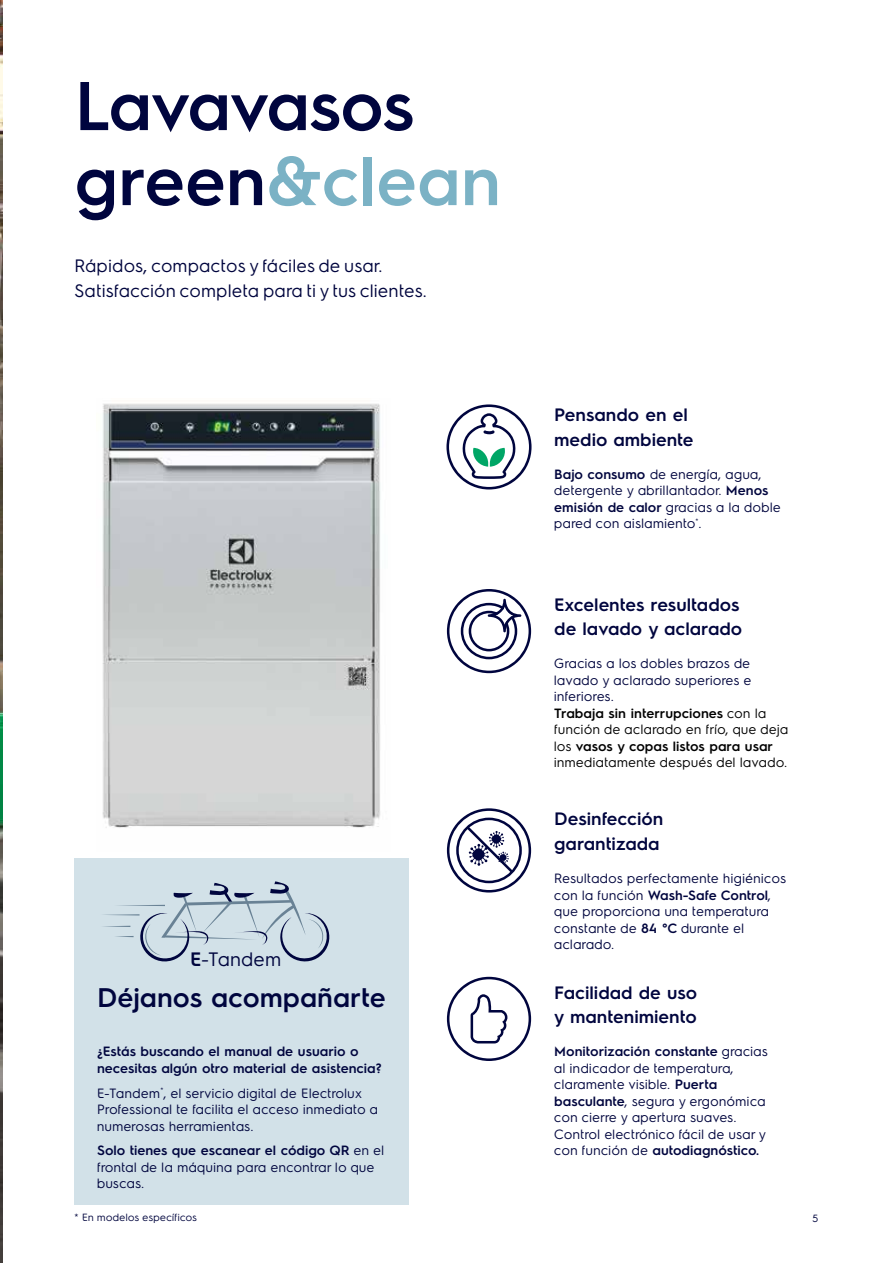
<style>
.page{position:relative;width:893px;height:1263px;background:#fff}
.page>*{position:absolute;margin:0;border:0;box-sizing:border-box;transform-origin:0 0}
.t1{font:600 69px/75px "Electrolux Sans";letter-spacing:-.015em;color:#00053e}
.t2{font:600 27px "Electrolux Sans";color:#00053e}
.t3{font:19.5px "Electrolux Sans";color:#00053e}
.t4{font:600 18px/24.8px "Electrolux Sans";color:#00053e}
.t5{font:18px/24.8px "Electrolux Sans";color:#00053e}
.t6{font:13.5px/16.5px "Electrolux Sans";color:#00053e}
.t7{font:13.5px/16.5px "Electrolux Sans";color:#000}
.t8{font:600 13.5px/16.5px "Electrolux Sans";color:#00053e}
.t9{font:10.5px "Electrolux Sans";color:#00053e}
.s1{color:#7bb2c5}
.s2{font-weight:600}
.s3{color:#00053e}
</style>
<div class="page">
<img style="left:102px;top:403px;width:279px;height:425px">
<img style="left:0;top:0;width:2px;height:1263px">
<svg style="left:447px;top:589px;width:84px;height:84px"></svg>
<svg style="left:447px;top:977px;width:84px;height:84px"></svg>
<svg style="left:447px;top:808px;width:84px;height:84px"></svg>
<svg style="left:446px;top:404px;width:85px;height:85px"></svg>
<div style="left:74px;top:858px;width:335px;height:347px;background:#d2e1e8"></div>
<svg style="left:103px;top:881px;width:227px;height:81px"></svg>
<h1 class="t1" style="left:74px;top:64px;width:428px">Lavavasos green<span class="s1">&amp;clean</span></h1>
<h3 class="t5" style="left:74px;top:253px;width:354px">Rápidos, compactos y fáciles de usar.<br>Satisfacción completa para ti y tus clientes.</h3>
<h3 class="t3" style="left:190px;top:945px;width:93px"><span class="s2">E</span>-Tandem</h3>
<h2 class="t2" style="left:97px;top:978px;width:290px">Déjanos acompañarte</h2>
<p class="t8" style="left:97px;top:1042px;width:286px">¿Estás buscando el manual de usuario o necesitas algún otro material de asistencia?</p>
<p class="t6" style="left:97px;top:1084px;width:283px">E-Tandem<sup>*</sup>, el servicio digital de Electrolux<br>Professional te facilita el acceso inmediato a numerosas herramientas.</p>
<p class="t6" style="left:97px;top:1141px;width:289px"><span class="s2">Solo tienes que escanear el código QR</span> en el frontal de la máquina para encontrar lo que buscas.</p>
<p class="t9" style="left:74px;top:1210px;width:124px">* En modelos específicos</p>
<h3 class="t4" style="left:554px;top:401px;width:141px">Pensando en el medio ambiente</h3>
<p class="t6" style="left:554px;top:465px;width:228px"><span class="s2">Bajo consumo</span> de energía, agua, detergente y abrillantador. <span class="s2">Menos emisión de calor</span> gracias a la doble pared con aislamiento<sup>*</sup>.</p>
<h3 class="t4" style="left:554px;top:591px;width:190px">Excelentes resultados de lavado y aclarado</h3>
<p class="t7" style="left:554px;top:655px;width:236px"><span class="s3">Gracias a los dobles brazos de lavado y aclarado superiores e inferiores.<br></span><span class="s2">Trabaja sin interrupciones</span> con la función de aclarado en frío, que deja los <span class="s2">vasos y copas listos para usar </span>inmediatamente después del lavado.</p>
<h3 class="t4" style="left:554px;top:805px;width:111px">Desinfección garantizada</h3>
<p class="t6" style="left:554px;top:869px;width:234px">Resultados perfectamente higiénicos con la función <span class="s2">Wash-Safe Control</span>, que proporciona una temperatura constante de <span class="s2">84 °C</span> durante el aclarado.</p>
<h3 class="t4" style="left:554px;top:979px;width:144px">Facilidad de uso y mantenimiento</h3>
<p class="t6" style="left:554px;top:1042px;width:216px"><span class="s2">Monitorización constante</span> gracias al indicador de temperatura, claramente visible. <span class="s2">Puerta basculante</span>, segura y ergonómica con cierre y apertura suaves.<br>Control electrónico fácil de usar y con función de <span class="s2">autodiagnóstico.</span></p>
<p class="t9" style="left:812px;top:1210px;width:8px">5</p>
</div>
